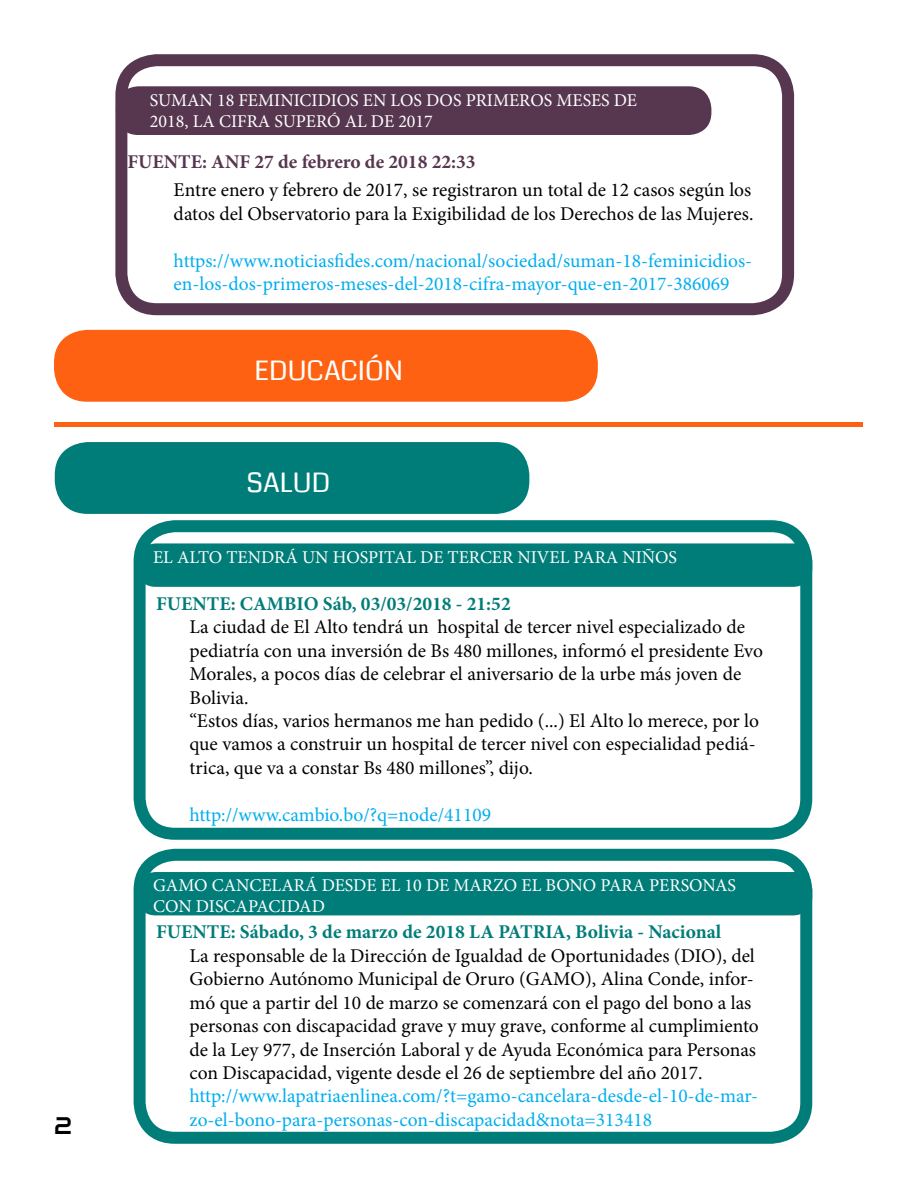
<style>
.page{position:relative;width:918px;height:1188px;background:#fff}
.page>*{position:absolute;margin:0;border:0;box-sizing:border-box;transform-origin:0 0}
.t1{font:27px "Coda";color:#fff}
.t2{font:24px "Audiowide";color:#000}
.t3{font:19.5px/23.4px "Minion Pro";color:#000}
.t4{font:19.5px/23.4px "Minion Pro";color:#00aeef}
.t5{font:700 19.5px "Minion Pro";color:#007d79}
.t6{font:700 19.5px "Minion Pro";color:#57364f}
.t7{font:18px/21.6px "Minion Pro";color:#fff}
</style>
<div class="page">
<div style="left:54px;top:330px;width:544px;height:72px;background:#ff6112;border-radius:33px"></div>
<div style="left:134px;top:520px;width:678px;height:320px;border:12px solid #007d79;border-radius:35px"></div>
<div style="left:134px;top:849px;width:678px;height:295px;border:12px solid #007d79;border-radius:35px"></div>
<div style="left:137px;top:543px;width:675px;height:44px;background:#007d79;border-radius:18px"></div>
<div style="left:137px;top:872px;width:675px;height:43px;background:#007d79;border-radius:18px"></div>
<div style="left:55px;top:442px;width:474px;height:72px;background:#007d79;border-radius:33px"></div>
<div style="left:115px;top:54px;width:679px;height:261px;border:12px solid #57364f;border-radius:35px"></div>
<div style="left:116px;top:86px;width:595px;height:49px;background:#57364f;border-radius:22px"></div>
<hr style="left:55px;top:422px;width:808px;height:4px;background:#ff6112">
<p class="t2" style="left:54px;top:1110px;width:20px">2</p>
<p class="t7" style="left:150px;top:89px;width:489px">SUMAN 18 FEMINICIDIOS EN LOS DOS PRIMEROS MESES DE</p>
<p class="t7" style="left:150px;top:111px;width:284px">2018, LA CIFRA SUPERÓ AL DE 2017</p>
<p class="t6" style="left:127px;top:148px;width:350px">FUENTE: ANF 27 de febrero de 2018 22:33</p>
<p class="t3" style="left:174px;top:179px;width:581px">Entre enero y febrero de 2017, se registraron un total de 12 casos según los datos del Observatorio para la Exigibilidad de los Derechos de las Mujeres.</p>
<p class="t4" style="left:174px;top:249px;width:580px">https://www.noticiasfides.com/nacional/sociedad/suman-18-feminicidios&shy;en-los-dos-primeros-meses-del-2018-cifra-mayor-que-en-2017-386069</p>
<p class="t1" style="left:255px;top:352px;width:150px">EDUCACIÓN</p>
<p class="t1" style="left:247px;top:464px;width:85px">SALUD</p>
<p class="t7" style="left:153px;top:547px;width:526px">EL ALTO TENDRÁ UN HOSPITAL DE TERCER NIVEL PARA NIÑOS</p>
<p class="t5" style="left:156px;top:590px;width:356px">FUENTE: CAMBIO Sáb, 03/03/2018 - 21:52</p>
<p class="t3" style="left:190px;top:616px;width:575px">La ciudad de El Alto tendrá un hospital de tercer nivel especializado de pediatría con una inversión de Bs 480 millones, informó el presidente Evo Morales, a pocos días de celebrar el aniversario de la urbe más joven de Bolivia.</p>
<p class="t3" style="left:190px;top:709px;width:571px">“Estos días, varios hermanos me han pedido (...) El Alto lo merece, por lo que vamos a construir un hospital de tercer nivel con especialidad pediá&shy;trica, que va a constar Bs 480 millones”, dijo.</p>
<p class="t4" style="left:190px;top:803px;width:303px">http://www.cambio.bo/?q=node/41109</p>
<p class="t7" style="left:153px;top:874px;width:585px">GAMO CANCELARÁ DESDE EL 10 DE MARZO EL BONO PARA PERSONAS<br>CON DISCAPACIDAD</p>
<p class="t5" style="left:156px;top:918px;width:567px">FUENTE: Sábado, 3 de marzo de 2018 LA PATRIA, Bolivia - Nacional</p>
<p class="t3" style="left:190px;top:944px;width:571px">La responsable de la Dirección de Igualdad de Oportunidades (DIO), del Gobierno Autónomo Municipal de Oruro (GAMO), Alina Conde, infor&shy;mó que a partir del 10 de marzo se comenzará con el pago del bono a las personas con discapacidad grave y muy grave, conforme al cumplimiento de la Ley 977, de Inserción Laboral y de Ayuda Económica para Personas con Discapacidad, vigente desde el 26 de septiembre del año 2017.</p>
<p class="t4" style="left:190px;top:1084px;width:570px">http://www.lapatriaenlinea.com/?t=gamo-cancelara-desde-el-10-de-mar&shy;zo-el-bono-para-personas-con-discapacidad&amp;nota=313418</p>
</div>
